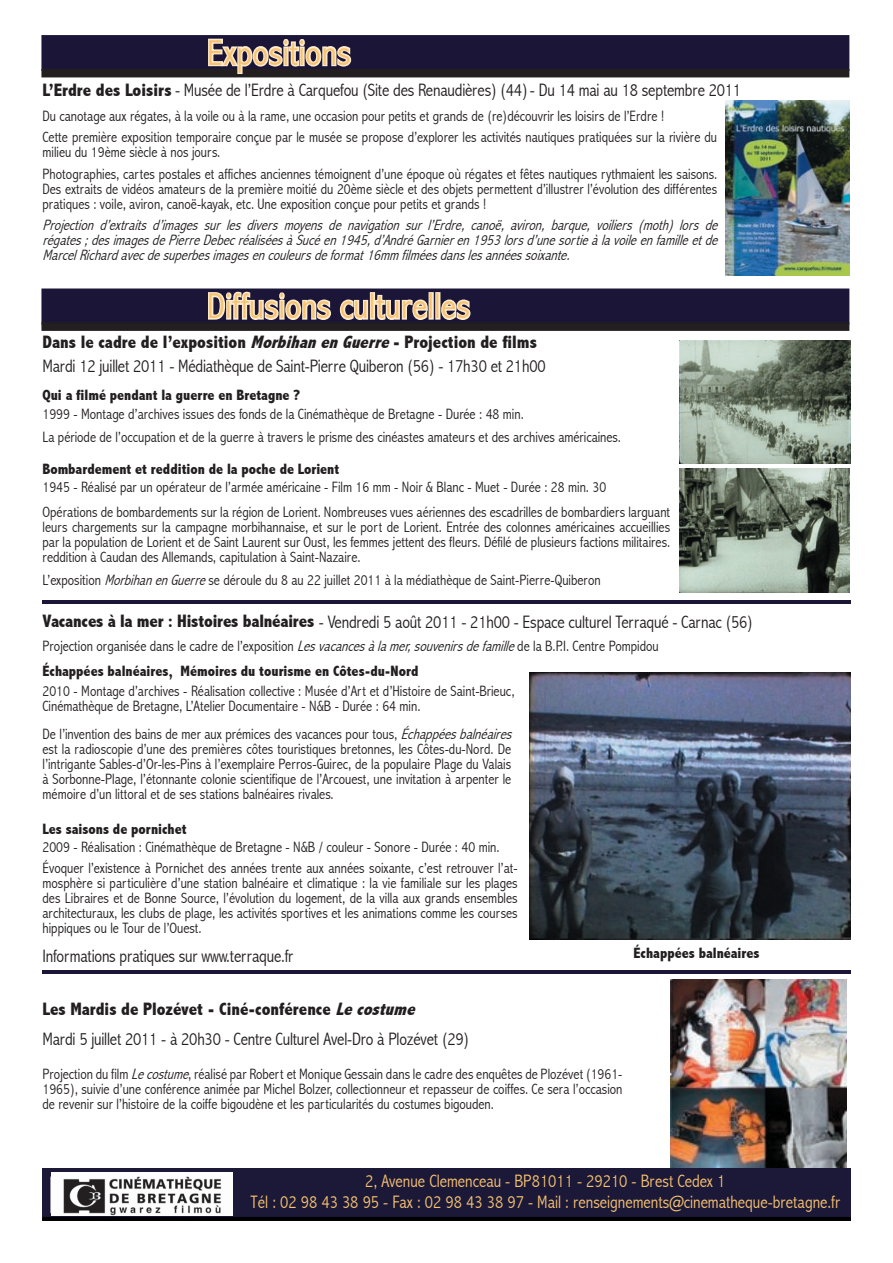
<style>
.page{position:relative;width:893px;height:1263px;background:#fff}
.page>*{position:absolute;margin:0;border:0;box-sizing:border-box;transform-origin:0 0}
.t1{font:300 condensed 36px "Abadi";letter-spacing:.02em;color:#f6c272}
.t2{font:300 condensed 18px/23.4px "Abadi";letter-spacing:-.01em;color:#231f20}
.t3{font:300 condensed 18px/21.6px "Abadi";color:#f6c272;text-align:center}
.t4{font:300 condensed 15px/15px "Abadi";color:#231f20}
.t5{font:italic 300 condensed 15px/15px "Abadi";color:#231f20;text-align:justify}
.t6{font:800 condensed 15px "Abadi";color:#231f20}
.s1{font-weight:800}
.s2{font-weight:800;font-style:italic}
.s3{font-style:italic}
</style>
<div class="page">
<div style="left:41px;top:35px;width:808px;height:36px;background:#1b1538"></div>
<div style="left:41px;top:69px;width:808px;height:8px;background:#231f20"></div>
<div style="left:41px;top:288px;width:808px;height:36px;background:#1b1538"></div>
<div style="left:41px;top:322px;width:808px;height:9px;background:#231f20"></div>
<svg style="left:208px;top:38px;width:144px;height:36px"></svg>
<svg style="left:208px;top:291px;width:221px;height:29px"></svg>
<div style="left:429px;top:292px;width:5px;height:28px;border:3px solid #fcebcf"></div>
<div style="left:435px;top:292px;width:5px;height:28px;border:3px solid #fcebcf"></div>
<svg style="left:439px;top:297px;width:32px;height:23px"></svg>
<hr style="left:42px;top:600px;width:808px;height:3px;background:#1b1538">
<img style="left:43px;top:1169px;width:807px;height:51px">
<img style="left:51px;top:1172px;width:181px;height:43px">
<img style="left:726px;top:101px;width:123px;height:174px">
<img style="left:679px;top:340px;width:171px;height:124px">
<img style="left:679px;top:468px;width:170px;height:124px">
<img style="left:529px;top:673px;width:321px;height:266px">
<hr style="left:42px;top:970px;width:808px;height:4px;background:#1b1538">
<img style="left:671px;top:979px;width:175px;height:188px">
<h1 class="t1" style="left:207px;top:33px;width:145px">Expositions</h1>
<p class="t2" style="left:43px;top:79px;width:700px"><span class="s1">L’Erdre des Loisirs</span> - Musée de l’Erdre à Carquefou (Site des Renaudières) (44)- Du 14 mai au 18 septembre 2011</p>
<p class="t4" style="left:43px;top:106px;width:676px;line-height:21.5px">Du canotage aux régates, à la voile ou à la rame, une occasion pour petits et grands de (re)découvrir les loisirs de l’Erdre !<br>Cette première exposition temporaire conçue par le musée se propose d’explorer les activités nautiques pratiquées sur la rivière du</p>
<p class="t4" style="left:43px;top:142px;width:676px;line-height:21.5px">milieu du 19ème siècle à nos jours.<br>Photographies, cartes postales et affiches anciennes témoignent d’une époque où régates et fêtes nautiques rythmaient les saisons.</p>
<p class="t4" style="left:43px;top:182px;width:676px">Des extraits de vidéos amateurs de la première moitié du 20ème siècle et des objets permettent d’illustrer l’évolution des différentes pratiques : voile, aviron, canoë-kayak, etc. Une exposition conçue pour petits et grands !</p>
<p class="t5" style="left:43px;top:218px;width:681px">Projection d’extraits d’images sur les divers moyens de navigation sur l’Erdre, canoë, aviron, barque, voiliers (moth) lors de régates;desimagesdePierreDebecréaliséesàSucéen1945,d’AndréGarnieren1953lorsd’unesortieàlavoileenfamilleetde MarcelRichardavecdesuperbesimagesencouleursdeformat16mm filméesdanslesannéessoixante.</p>
<h1 class="t1" style="left:207px;top:287px;width:264px">Diffusions culturelles</h1>
<p class="t2" style="left:43px;top:331px;width:505px"><span class="s1">Dans le cadre de l’exposition</span> <span class="s2">MorbihanenGuerre</span><span class="s1">- Projection de films<br></span>Mardi 12 juillet 2011 - Médiathèque de Saint-Pierre Quiberon (56) - 17h30 et 21h00</p>
<p class="t6" style="left:43px;top:387px;width:259px">Qui a filmé pendant la guerre en Bretagne ?</p>
<p class="t4" style="left:43px;top:403px;width:580px;line-height:23.4px">1999 - Montage d’archives issues des fonds de la Cinémathèque de Bretagne - Durée : 48 min.<br>La période de l’occupation et de la guerre à travers le prisme des cinéastes amateurs et des archives américaines.</p>
<p class="t6" style="left:43px;top:460px;width:298px">Bombardement et reddition de la poche de Lorient</p>
<p class="t4" style="left:43px;top:505px;width:629px;text-align:justify">Opérations de bombardements sur la région de Lorient. Nombreuses vues aériennes des escadrilles de bombardiers larguant leurs chargements sur la campagne morbihannaise, et sur le port de Lorient. Entrée des colonnes américaines accueillies par la population de Lorient et de Saint Laurent sur Oust, les femmes jettent des fleurs. Défilé de plusieurs factions militaires. reddition à Caudan des Allemands, capitulation à Saint-Nazaire.</p>
<p class="t4" style="left:43px;top:480px;width:565px">1945 - Réalisé par un opérateur de l’armée américaine - Film 16 mm - Noir &amp; Blanc - Muet - Durée : 28 min. 30</p>
<p class="t4" style="left:43px;top:573px;width:560px">L’exposition <span class="s3">MorbihanenGuerre</span>se déroule du 8 au 22 juillet 2011 à la médiathèque de Saint-Pierre-Quiberon</p>
<p class="t2" style="left:43px;top:611px;width:712px"><span class="s1">Vacances à la mer : Histoires balnéaires</span> - Vendredi 5 août 2011 - 21h00 - Espace culturel Terraqué - Carnac (56)</p>
<p class="t4" style="left:43px;top:635px;width:618px;line-height:24.5px">Projection organisée dans le cadre de l’exposition <span class="s3">Lesvacancesàlamer,souvenirsdefamille</span>de la B.P.I. Centre Pompidou<br><span class="s1">Échappées balnéaires, Mémoires du tourisme en Côtes-du-Nord</span></p>
<p class="t4" style="left:43px;top:684px;width:473px">2010 - Montage d’archives - Réalisation collective : Musée d’Art et d’Histoire de Saint-Brieuc,<br>Cinémathèque de Bretagne, L’Atelier Documentaire - N&amp;B - Durée : 64 min.</p>
<p class="t4" style="left:43px;top:727px;width:475px">De l’invention des bains de mer aux prémices des vacances pour tous, <span class="s3">Échappéesbalnéaires </span>est la radioscopie d’une des premières côtes touristiques bretonnes, les Côtes-du-Nord. De l’intrigante Sables-d’Or-les-Pins à l’exemplaire Perros-Guirec, de la populaire Plage du Valais à Sorbonne-Plage, l’étonnante colonie scientifique de l’Arcouest, une invitation à arpenter le mémoire d’un littoral et de ses stations balnéaires rivales.</p>
<p class="t6" style="left:43px;top:821px;width:146px">Les saisons de pornichet</p>
<p class="t4" style="left:43px;top:837px;width:477px;line-height:20.5px">2009 - Réalisation : Cinémathèque de Bretagne - N&amp;B / couleur - Sonore - Durée : 40 min.<br>Évoquer l’existence à Pornichet des années trente aux années soixante, c’est retrouver l’at-</p>
<p class="t4" style="left:43px;top:876px;width:477px;text-align:justify">mosphère si particulière d’une station balnéaire et climatique : la vie familiale sur les plages des Libraires et de Bonne Source, l’évolution du logement, de la villa aux grands ensembles architecturaux, les clubs de plage, les activités sportives et les animations comme les courses hippiques ou le Tour de l’Ouest.</p>
<p class="t6" style="left:634px;top:944px;width:127px">Échappées balnéaires</p>
<p class="t2" style="left:43px;top:945px;width:252px">Informations pratiques sur www.terraque.fr</p>
<p class="t2" style="left:43px;top:995px;width:428px;line-height:29.7px"><span class="s1">Les Mardis de Plozévet - Ciné-conférence</span> <span class="s2">Lecostume<br></span>Mardi 5 juillet 2011 - à 20h30 - Centre Culturel Avel-Dro à Plozévet (29)</p>
<p class="t4" style="left:43px;top:1067px;width:581px;text-align:justify">Projection du film <span class="s3">Lecostume</span>, réalisé par Robert et Monique Gessain dans le cadre des enquêtes de Plozévet (1961- 1965), suivie d’une conférence animée par Michel Bolzer, collectionneur et repasseur de coiffes. Ce sera l’occasion de revenir sur l’histoire de la coiffe bigoudène et les particularités du costumes bigouden.</p>
<p class="t3" style="left:251px;top:1170px;width:591px">2, Avenue Clemenceau - BP81011 - 29210 - Brest Cedex 1<br>Tél : 02 98 43 38 95 - Fax : 02 98 43 38 97 - Mail : renseignements@cinematheque-bretagne.fr</p>
</div>
